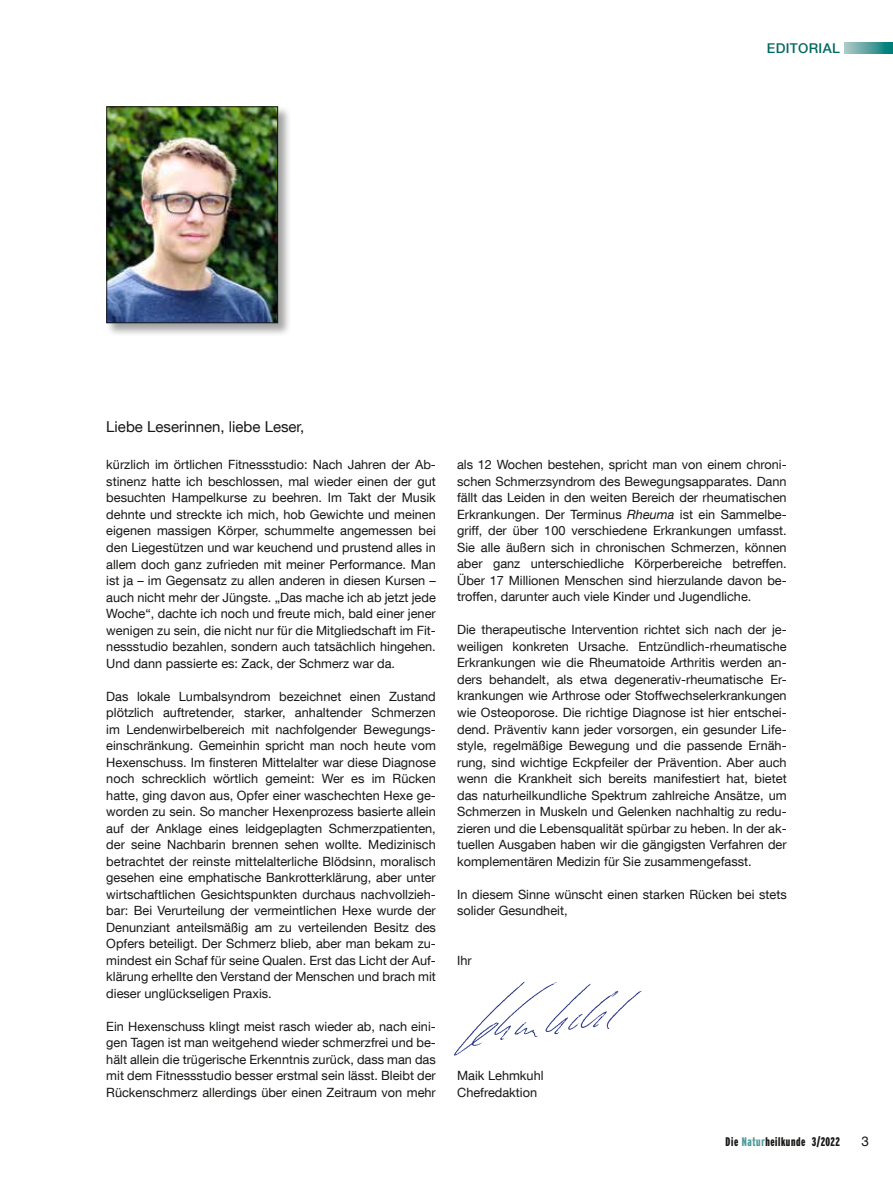
<style>
.page{position:relative;width:893px;height:1191px;background:#fff}
.page>*{position:absolute;margin:0;border:0;box-sizing:border-box;transform-origin:0 0}
.t1{font:15px "Helvetica Neue LT Com";color:#181716}
.t2{font:500 13.5px "Helvetica Neue LT Com";letter-spacing:.025em;color:#006961}
.t3{font:13.5px "Helvetica Neue LT Com";color:#181716}
.t4{font:12.75px/16.5px "Helvetica Neue LT Com";color:#181716;text-align:justify}
.t5{font:900 12.45px "Interstate Compressed";letter-spacing:.05em;color:#181716}
.s1{font-style:italic}
.s2{color:#509c9a}
</style>
<div class="page">
<svg style="left:844px;top:43px;width:49px;height:10px"></svg>
<div style="left:106px;top:106px;width:186px;height:230px;background:#181716;opacity:.4"></div>
<img style="left:108px;top:108px;width:168px;height:213px">
<div style="left:106px;top:106px;width:172px;height:217px;border:1px solid #181716"></div>
<img style="left:454px;top:981px;width:188px;height:75px">
<p class="t2" style="left:767px;top:40px;width:74px">EDITORIAL</p>
<p class="t1" style="left:106px;top:417px;width:200px">Liebe Leserinnen, liebe Leser,</p>
<p class="t4" style="left:106px;top:456px;width:331px">kürzlich im örtlichen Fitnessstudio: Nach Jahren der Ab&shy;stinenz hatte ich beschlossen, mal wieder einen der gut besuchten Hampelkurse zu beehren. Im Takt der Musik dehnte und streckte ich mich, hob Gewichte und meinen eigenen massigen Körper, schummelte angemessen bei den Liegestützen und war keuchend und prustend alles in allem doch ganz zufrieden mit meiner Performance. Man ist ja – im Gegensatz zu allen anderen in diesen Kursen – auch nicht mehr der Jüngste. „Das mache ich ab jetzt jede Woche“, dachte ich noch und freute mich, bald einer jener wenigen zu sein, die nicht nur für die Mitgliedschaft im Fit&shy;nessstudio bezahlen, sondern auch tatsächlich hingehen.<br>Und dann passierte es: Zack, der Schmerz war da.</p>
<p class="t4" style="left:106px;top:687px;width:331px">Das lokale Lumbalsyndrom bezeichnet einen Zustand plötzlich auftretender, starker, anhaltender Schmerzen im Lendenwirbelbereich mit nachfolgender Bewegungs&shy;einschränkung. Gemeinhin spricht man noch heute vom Hexenschuss. Im finsteren Mittelalter war diese Diagnose noch schrecklich wörtlich gemeint: Wer es im Rücken hatte, ging davon aus, Opfer einer waschechten Hexe ge&shy;worden zu sein. So mancher Hexenprozess basierte allein auf der Anklage eines leidgeplagten Schmerzpatienten, der seine Nachbarin brennen sehen wollte. Medizinisch betrachtet der reinste mittelalterliche Blödsinn, moralisch gesehen eine emphatische Bankrotterklärung, aber unter wirtschaftlichen Gesichtspunkten durchaus nachvollzieh&shy;bar: Bei Verurteilung der vermeintlichen Hexe wurde der Denunziant anteilsmäßig am zu verteilenden Besitz des Opfers beteiligt. Der Schmerz blieb, aber man bekam zu&shy;mindest ein Schaf für seine Qualen. Erst das Licht der Auf&shy;klärung erhellte den Verstand der Menschen und brach mit dieser unglückseligen Praxis.</p>
<p class="t4" style="left:106px;top:1017px;width:331px">Ein Hexenschuss klingt meist rasch wieder ab, nach eini&shy;gen Tagen ist man weitgehend wieder schmerzfrei und be&shy;hält allein die trügerische Erkenntnis zurück, dass man das mit dem Fitnessstudio besser erstmal sein lässt. Bleibt der Rückenschmerz allerdings über einen Zeitraum von mehr</p>
<p class="t4" style="left:457px;top:456px;width:331px">als 12 Wochen bestehen, spricht man von einem chroni&shy;schen Schmerzsyndrom des Bewegungsapparates. Dann fällt das Leiden in den weiten Bereich der rheumatischen Erkrankungen. Der Terminus <span class="s1">Rheuma</span> ist ein Sammelbe&shy;griff, der über 100 verschiedene Erkrankungen umfasst.<br>Sie alle äußern sich in chronischen Schmerzen, können aber ganz unterschiedliche Körperbereiche betreffen.<br>Über 17 Millionen Menschen sind hierzulande davon be&shy;troffen, darunter auch viele Kinder und Jugendliche.</p>
<p class="t4" style="left:457px;top:621px;width:331px">Die therapeutische Intervention richtet sich nach der je&shy;weiligen konkreten Ursache. Entzündlich-rheumatische Erkrankungen wie die Rheumatoide Arthritis werden an&shy;ders behandelt, als etwa degenerativ-rheumatische Er&shy;krankungen wie Arthrose oder Stoffwechselerkrankungen wie Osteoporose. Die richtige Diagnose ist hier entschei&shy;dend. Präventiv kann jeder vorsorgen, ein gesunder Life&shy;style, regelmäßige Bewegung und die passende Ernäh&shy;rung, sind wichtige Eckpfeiler der Prävention. Aber auch wenn die Krankheit sich bereits manifestiert hat, bietet das naturheilkundliche Spektrum zahlreiche Ansätze, um Schmerzen in Muskeln und Gelenken nachhaltig zu redu&shy;zieren und die Lebensqualität spürbar zu heben. In der ak&shy;tuellen Ausgaben haben wir die gängigsten Verfahren der komplementären Medizin für Sie zusammengefasst.</p>
<p class="t4" style="left:457px;top:885px;width:331px">In diesem Sinne wünscht einen starken Rücken bei stets solider Gesundheit,</p>
<p class="t4" style="left:457px;top:951px;width:16px">Ihr</p>
<p class="t4" style="left:457px;top:1067px;width:88px">Maik Lehmkuhl<br>Chefredaktion</p>
<p class="t5" style="left:726px;top:1135px;width:116px">Die <span class="s2">Natur</span>heilkunde 3/2022</p>
<p class="t3" style="left:862px;top:1133px;width:9px">3</p>
</div>
